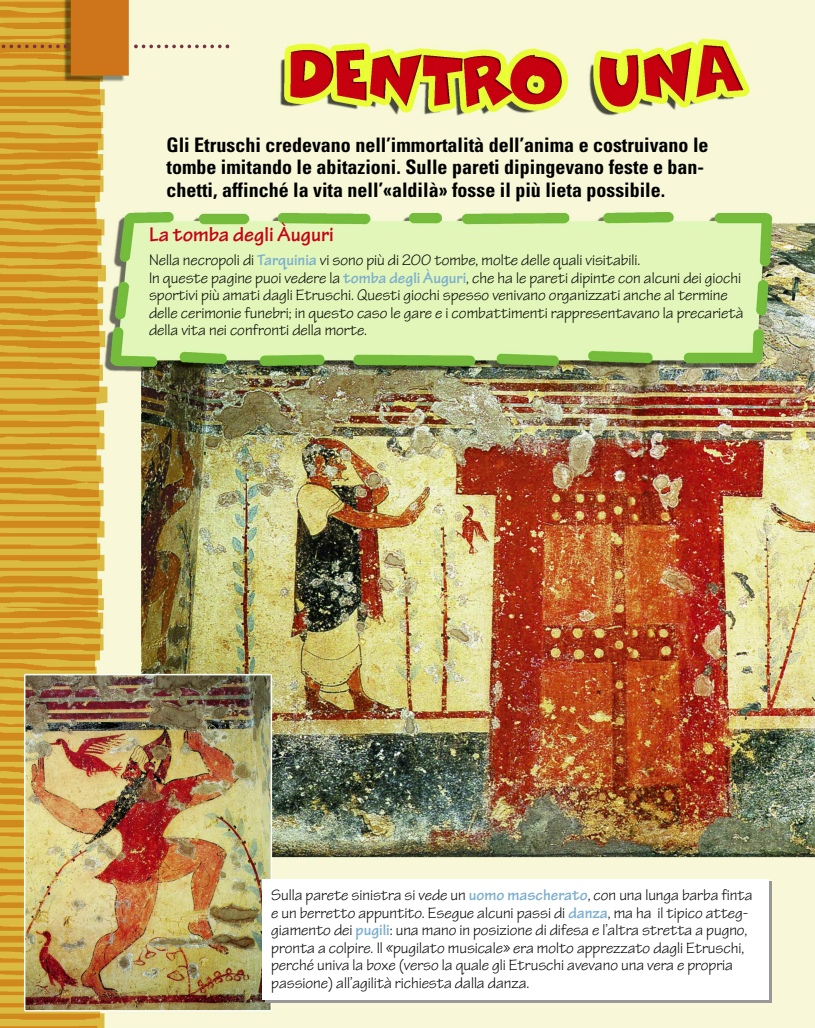
<style>
.page{position:relative;width:815px;height:1028px;background:#fff}
.page>*{position:absolute;margin:0;border:0;box-sizing:border-box;transform-origin:0 0}
.t1{font:21.25px "Tekton MM 503 wt 488 wd";color:#ca0016}
.t2{font:700 condensed 20px/22.5px "Univers";color:#000}
.t3{font:16.25px/17.5px "Tekton MM 240 wt 564 wd";color:#000}
.s1{font-family:"Tekton MM 503 wt 488 wd";color:#7caece}
</style>
<div class="page">
<img style="left:0;top:0;width:815px;height:1028px">
<svg style="left:134px;top:45px;width:95px;height:3px"></svg>
<svg style="left:0;top:45px;width:68px;height:3px"></svg>
<div style="left:265px;top:880px;width:507px;height:122px;background:#999"></div>
<div style="left:262px;top:879px;width:507px;height:121px;background:#fff"></div>
<p class="t2" style="left:167px;top:135px;width:544px">Gli Etruschi credevano nell’immortalità dell’anima e costruivano le tombe imitando le abitazioni. Sulle pareti dipingevano feste e ban&shy;chetti, affinché la vita nell’«aldilà» fosse il più lieta possibile.</p>
<h1 class="t1" style="left:149px;top:226px;width:186px">La tomba degli Àuguri</h1>
<p class="t3" style="left:149px;top:253px;width:596px">Nella necropoli di <span class="s1">Tarquinia</span> vi sono più di 200 tombe, molte delle quali visitabili.<br>In queste pagine puoi vedere la <span class="s1">tomba degli Àuguri</span>, che ha le pareti dipinte con alcuni dei giochi sportivi più amati dagli Etruschi. Questi giochi spesso venivano organizzati anche al termine delle cerimonie funebri; in questo caso le gare e i combattimenti rappresentavano la precarietà della vita nei confronti della morte.</p>
<p class="t3" style="left:271px;top:888px;width:483px">Sulla parete sinistra si vede un <span class="s1">uomo mascherato</span>, con una lunga barba finta e un berretto appuntito. Esegue alcuni passi di <span class="s1">danza</span>, ma ha il tipico atteg&shy;giamento dei <span class="s1">pugili</span>: una mano in posizione di difesa e l’altra stretta a pugno, pronta a colpire. Il «pugilato musicale» era molto apprezzato dagli Etruschi, perché univa la boxe (verso la quale gli Etruschi avevano una vera e propria passione) all’agilità richiesta dalla danza.</p>
</div>
